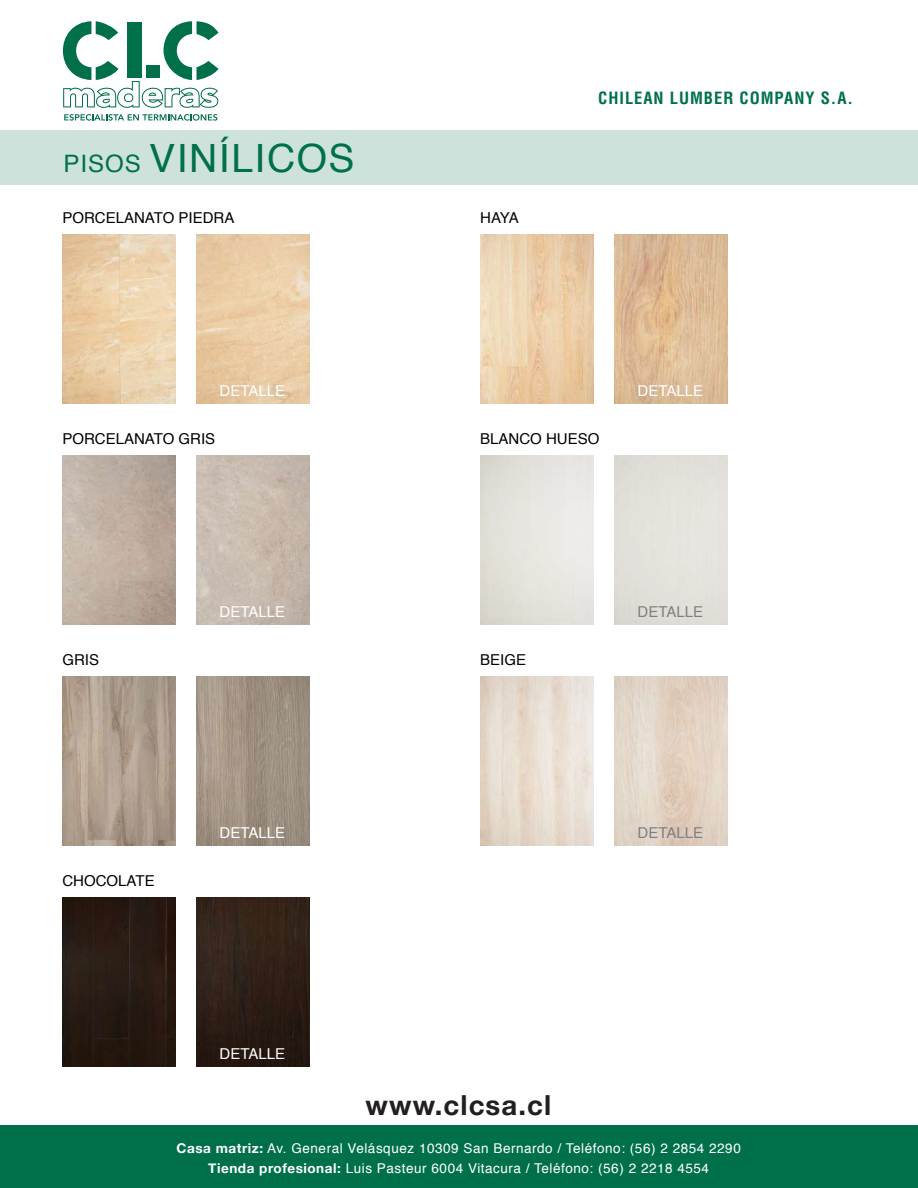
<style>
.page{position:relative;width:918px;height:1188px;background:#fff}
.page>*{position:absolute;margin:0;border:0;box-sizing:border-box;transform-origin:0 0}
.t1{font:39px "Helvetica";letter-spacing:.04em;color:#00704a}
.t2{font:700 27.6px "Helvetica Neue";letter-spacing:.04em;color:#231f20}
.t3{font:700 condensed 16.5px "Helvetica";letter-spacing:.06em;color:#00704a}
.t4{font:15px "Helvetica";color:#000}
.t5{font:15px "Helvetica";color:#fff}
.t6{font:15px "Helvetica";color:#808080}
.t7{font:13.5px/19.5px "Helvetica";letter-spacing:.04em;color:#fff;text-align:center}
.s1{font-size:24px}
.s2{font-family:"Helvetica Neue";font-weight:700}
</style>
<div class="page">
<div style="left:0;top:1125px;width:918px;height:63px;background:#00704a"></div>
<div style="left:0;top:130px;width:918px;height:55px;background:#cce2db"></div>
<svg style="left:63px;top:21px;width:156px;height:87px"></svg>
<svg style="left:64px;top:114px;width:153px;height:7px"></svg>
<img style="left:62px;top:234px;width:113px;height:169px">
<img style="left:197px;top:234px;width:112px;height:169px">
<img style="left:480px;top:677px;width:113px;height:169px">
<img style="left:614px;top:677px;width:113px;height:169px">
<img style="left:62px;top:898px;width:113px;height:169px">
<img style="left:197px;top:898px;width:112px;height:169px">
<img style="left:480px;top:234px;width:113px;height:169px">
<img style="left:614px;top:234px;width:113px;height:169px">
<img style="left:62px;top:677px;width:113px;height:169px">
<img style="left:197px;top:677px;width:112px;height:169px">
<img style="left:197px;top:455px;width:112px;height:169px">
<h1 class="t1" style="left:63px;top:128px;width:293px"><span class="s1">PISOS</span> VINÍLICOS</h1>
<p class="t4" style="left:62px;top:206px;width:173px">PORCELANATO PIEDRA</p>
<p class="t5" style="left:220px;top:379px;width:67px">DETALLE</p>
<p class="t4" style="left:62px;top:427px;width:154px">PORCELANATO GRIS</p>
<p class="t4" style="left:62px;top:648px;width:38px">GRIS</p>
<p class="t4" style="left:62px;top:870px;width:94px">CHOCOLATE</p>
<p class="t5" style="left:220px;top:600px;width:67px">DETALLE</p>
<p class="t5" style="left:220px;top:821px;width:67px">DETALLE</p>
<p class="t5" style="left:220px;top:1043px;width:67px">DETALLE</p>
<p class="t4" style="left:480px;top:206px;width:40px">HAYA</p>
<p class="t3" style="left:598px;top:88px;width:256px">CHILEAN LUMBER COMPANY S.A.</p>
<p class="t5" style="left:638px;top:379px;width:67px">DETALLE</p>
<p class="t4" style="left:480px;top:427px;width:121px">BLANCO HUESO</p>
<p class="t4" style="left:480px;top:648px;width:47px">BEIGE</p>
<p class="t6" style="left:638px;top:600px;width:67px">DETALLE</p>
<p class="t6" style="left:638px;top:822px;width:67px">DETALLE</p>
<h2 class="t2" style="left:366px;top:1080px;width:187px">www.clcsa.cl</h2>
<p class="t7" style="left:177px;top:1139px;width:566px"><span class="s2">Casa matriz:</span> Av. General Velásquez 10309 San Bernardo / Teléfono: (56) 2 2854 2290<br><span class="s2">Tienda profesional:</span> Luis Pasteur 6004 Vitacura / Teléfono: (56) 2 2218 4554</p>
</div>
